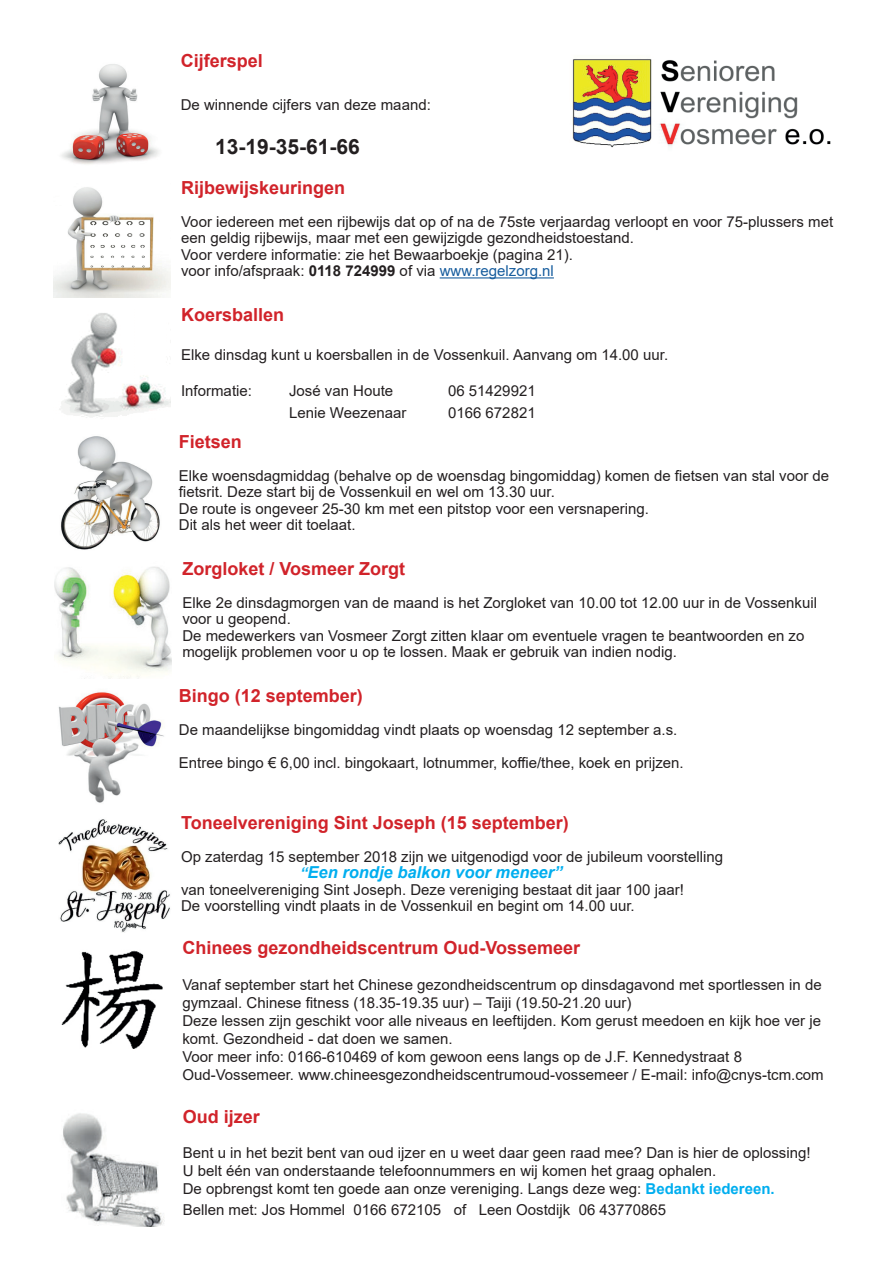
<style>
.page{position:relative;width:893px;height:1263px;background:#fff}
.page>*{position:absolute;margin:0;border:0;box-sizing:border-box;transform-origin:0 0}
.t1{font:700 21px "Arial";color:#231f20}
.t2{font:700 18px "Arial";color:#d1232a}
.t3{font:italic 700 16.5px "Arial";color:#00aeef}
.t4{font:15px/16.5px "Arial";color:#231f20}
.s1{font-weight:700}
.s2{color:#175d9e}
.s3{font-size:15px}
.s4{font-weight:700;color:#00aeef}
</style>
<div class="page">
<hr style="left:440px;top:277px;width:114px;height:1px;background:#175d9e">
<img style="left:61px;top:64px;width:98px;height:100px">
<img style="left:54px;top:187px;width:117px;height:111px">
<img style="left:572px;top:58px;width:259px;height:90px">
<img style="left:59px;top:313px;width:112px;height:105px">
<img style="left:58px;top:692px;width:106px;height:111px">
<img style="left:55px;top:566px;width:117px;height:112px">
<img style="left:61px;top:436px;width:99px;height:114px">
<img style="left:58px;top:819px;width:112px;height:113px">
<img style="left:63px;top:1113px;width:102px;height:114px">
<img style="left:61px;top:950px;width:102px;height:99px">
<p class="t2" style="left:181px;top:48px;width:84px">Cijferspel</p>
<p class="t4" style="left:181px;top:97px;width:252px">De winnende cijfers van deze maand:</p>
<h1 class="t1" style="left:215px;top:131px;width:146px">13-19-35-61-66</h1>
<p class="t2" style="left:181px;top:175px;width:166px">Rijbewijskeuringen</p>
<p class="t4" style="left:181px;top:213px;width:653px">Voor iedereen met een rijbewijs dat op of na de 75ste verjaardag verloopt en voor 75-plussers met een geldig rijbewijs, maar met een gewijzigde gezondheidstoestand.<br>Voor verdere informatie: zie het Bewaarboekje (pagina 21).<br>voor info/afspraak: <span class="s1">0118 724999</span> of via <span class="s2">www.regelzorg.nl</span></p>
<p class="t2" style="left:181px;top:302px;width:105px">Koersballen</p>
<p class="t4" style="left:181px;top:347px;width:488px">Elke dinsdag kunt u koersballen in de Vossenkuil. Aanvang om 14.00 uur.</p>
<p class="t4" style="left:181px;top:383px;width:72px">Informatie:</p>
<p class="t4" style="left:289px;top:383px;width:106px">José van Houte</p>
<p class="t4" style="left:448px;top:383px;width:89px">06 51429921</p>
<p class="t4" style="left:289px;top:404px;width:119px">Lenie Weezenaar</p>
<p class="t4" style="left:448px;top:404px;width:89px">0166 672821</p>
<p class="t2" style="left:179px;top:428px;width:65px">Fietsen</p>
<p class="t4" style="left:179px;top:467px;width:652px">Elke woensdagmiddag (behalve op de woensdag bingomiddag) komen de fietsen van stal voor de fietsrit. Deze start bij de Vossenkuil en wel om 13.30 uur.<br>De route is ongeveer 25-30 km met een pitstop voor een versnapering.<br>Dit als het weer dit toelaat.</p>
<p class="t2" style="left:182px;top:556px;width:224px">Zorgloket / Vosmeer Zorgt</p>
<p class="t4" style="left:182px;top:594px;width:636px">Elke 2e dinsdagmorgen van de maand is het Zorgloket van 10.00 tot 12.00 uur in de Vossenkuil voor u geopend.<br>De medewerkers van Vosmeer Zorgt zitten klaar om eventuele vragen te beantwoorden en zo mogelijk problemen voor u op te lossen. Maak er gebruik van indien nodig.</p>
<p class="t2" style="left:179px;top:683px;width:186px">Bingo (12 september)</p>
<p class="t4" style="left:179px;top:721px;width:500px">De maandelijkse bingomiddag vindt plaats op woensdag 12 september a.s.</p>
<p class="t4" style="left:179px;top:754px;width:506px">Entree bingo € 6,00 incl. bingokaart, lotnummer, koffie/thee, koek en prijzen.</p>
<p class="t2" style="left:181px;top:810px;width:389px">Toneelvereniging Sint Joseph (15 september)</p>
<p class="t4" style="left:181px;top:848px;width:543px">Op zaterdag 15 september 2018 zijn we uitgenodigd voor de jubileum voorstelling</p>
<p class="t3" style="left:300px;top:861px;width:264px"><span class="s3">“</span>Een rondje balkon voor meneer”</p>
<p class="t4" style="left:181px;top:881px;width:504px">van toneelvereniging Sint Joseph. Deze vereniging bestaat dit jaar 100 jaar!<br>De voorstelling vindt plaats in de Vossenkuil en begint om 14.00 uur.</p>
<p class="t2" style="left:182px;top:935px;width:399px">Chinees gezondheidscentrum Oud-Vossemeer</p>
<p class="t4" style="left:182px;top:976px;width:643px;line-height:18px">Vanaf september start het Chinese gezondheidscentrum op dinsdagavond met sportlessen in de gymzaal. Chinese fitness (18.35-19.35 uur) – Taiji (19.50-21.20 uur)<br>Deze lessen zijn geschikt voor alle niveaus en leeftijden. Kom gerust meedoen en kijk hoe ver je komt. Gezondheid - dat doen we samen.<br>Voor meer info: 0166-610469 of kom gewoon eens langs op de J.F. Kennedystraat 8<br>Oud-Vossemeer. www.chineesgezondheidscentrumoud-vossemeer / E-mail: info@cnys-tcm.com</p>
<p class="t2" style="left:183px;top:1104px;width:79px">Oud ijzer</p>
<p class="t4" style="left:183px;top:1143px;width:629px;line-height:18px">Bent u in het bezit bent van oud ijzer en u weet daar geen raad mee? Dan is hier de oplossing!<br>U belt één van onderstaande telefoonnummers en wij komen het graag ophalen.<br>De opbrengst komt ten goede aan onze vereniging. Langs deze weg: <span class="s4">Bedankt iedereen.</span></p>
<p class="t4" style="left:183px;top:1201px;width:485px">Bellen met: Jos Hommel 0166 672105 of Leen Oostdijk 06 43770865</p>
</div>
